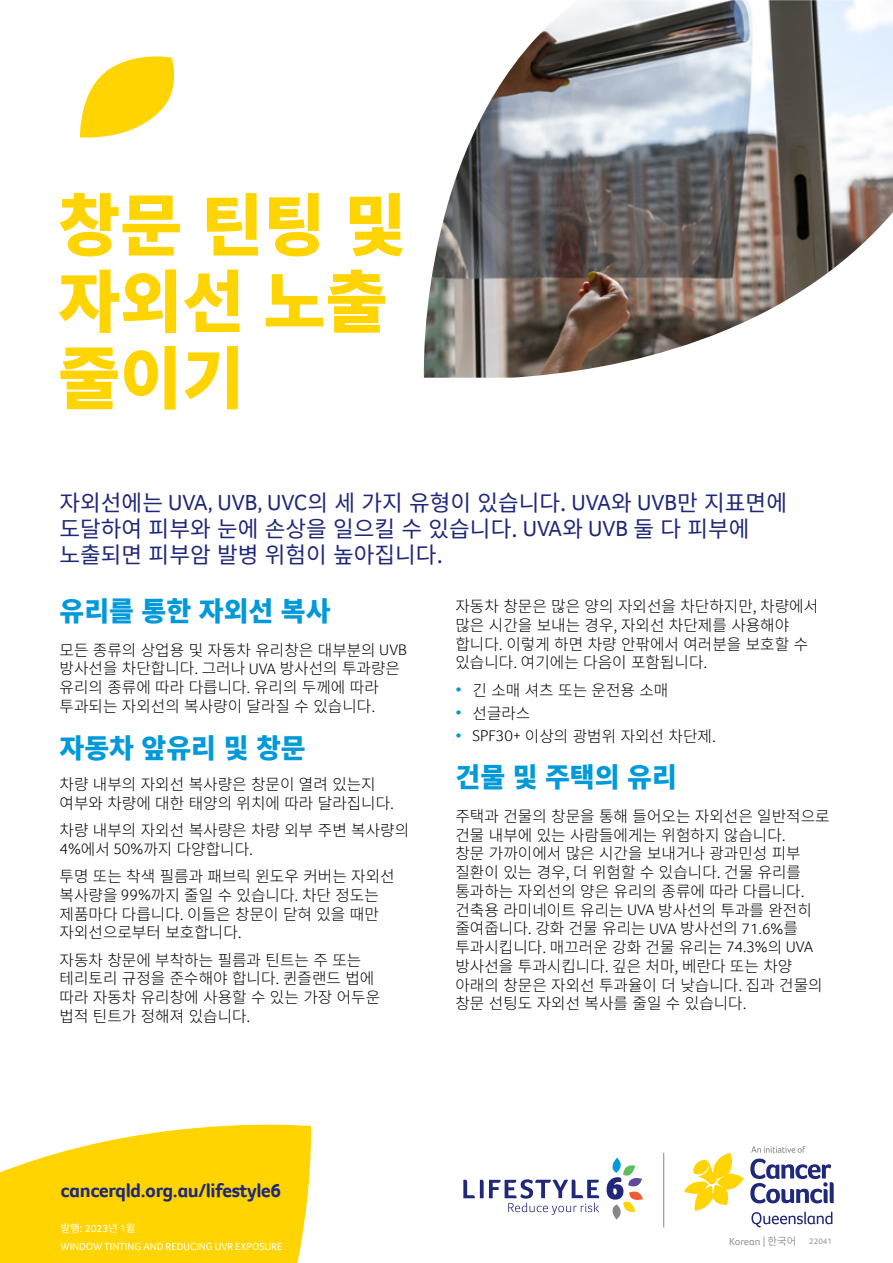
<style>
.page{position:relative;width:893px;height:1263px;background:#fff}
.page>*{position:absolute;margin:0;border:0;box-sizing:border-box;transform-origin:0 0}
.t1{font:900 67.5px/76.5px "Noto Sans CJ Kkr";color:#ffd400}
.H2_DkBlue{font:900 27px "Noto Sans CJ Kkr";color:#0099da}
.Bullets{font:900 27px "Noto Sans CJ Kkr";color:#0099da}
.H2_DkBlue-2{font:22.5px/26.2px "Noto Sans CJ Kkr";color:#1f2879}
.t2{font:700 19.5px "Foco CC";letter-spacing:-.02em;color:#1f2879}
.H2_DkBlue-3{font:300 15.75px/18.8px "Noto Sans CJ Kkr";color:#000}
.t3{font:10.5px "Foco CC";color:#fff}
.t4{font:10.5px "Foco CC";color:#939598}
.t5{font:10.5px "Noto Sans CJ Kkr";color:#fff}
.t6{font:8.25px "Foco CC";color:#939598}
.s1{font-family:"Foco CC"}
.s2{font-family:"Foco CC";font-weight:700;color:#0099da}
.s3{font-family:"Noto Sans CJ Kkr"}
</style>
<div class="page">
<svg style="left:0;top:1124px;width:311px;height:139px;background:#ffd81d"></svg>
<svg style="left:79px;top:56px;width:95px;height:82px"></svg>
<svg style="left:463px;top:1179px;width:136px;height:36px"></svg>
<svg style="left:684px;top:1153px;width:60px;height:58px"></svg>
<svg style="left:751px;top:1212px;width:81px;height:15px"></svg>
<hr style="left:663px;top:1153px;width:1px;height:74px;background:#878787">
<svg style="left:607px;top:1158px;width:36px;height:61px"></svg>
<svg style="left:750px;top:1146px;width:84px;height:57px"></svg>
<img style="left:423px;top:0;width:470px;height:378px">
<p class="t1" style="left:58px;top:188px;width:350px">창문 틴팅 및 자외선 노출 줄이기</p>
<p class="H2_DkBlue-2" style="left:60px;top:490px;width:729px">자외선에는 <span class="s1">UVA, UVB, UVC</span>의 세 가지 유형이 있습니다. <span class="s1">UVA</span>와 <span class="s1">UVB</span>만 지표면에 도달하여 피부와 눈에 손상을 일으킬 수 있습니다. <span class="s1">UVA</span>와 <span class="s1">UVB</span> 둘 다 피부에 노출되면 피부암 발병 위험이 높아집니다.</p>
<p class="H2_DkBlue" style="left:60px;top:596px;width:273px">유리를 통한 자외선 복사</p>
<p class="H2_DkBlue-3" style="left:60px;top:641px;width:349px">모든 종류의 상업용 및 자동차 유리창은 대부분의 <span class="s1">UVB </span>방사선을 차단합니다. 그러나 <span class="s1">UVA</span> 방사선의 투과량은 유리의 종류에 따라 다릅니다. 유리의 두께에 따라 투과되는 자외선의 복사량이 달라질 수 있습니다.</p>
<p class="H2_DkBlue" style="left:60px;top:733px;width:248px">자동차 앞유리 및 창문</p>
<p class="H2_DkBlue-3" style="left:60px;top:775px;width:336px">차량 내부의 자외선 복사량은 창문이 열려 있는지 여부와 차량에 대한 태양의 위치에 따라 달라집니다.</p>
<p class="H2_DkBlue-3" style="left:60px;top:821px;width:351px">차량 내부의 자외선 복사량은 차량 외부 주변 복사량의<br><span class="s1">4%</span>에서 <span class="s1">50%</span>까지 다양합니다.</p>
<p class="H2_DkBlue-3" style="left:60px;top:867px;width:337px">투명 또는 착색 필름과 패브릭 윈도우 커버는 자외선 복사량을 <span class="s1">99%</span>까지 줄일 수 있습니다. 차단 정도는 제품마다 다릅니다. 이들은 창문이 닫혀 있을 때만 자외선으로부터 보호합니다.</p>
<p class="H2_DkBlue-3" style="left:60px;top:951px;width:322px">자동차 창문에 부착하는 필름과 틴트는 주 또는 테리토리 규정을 준수해야 합니다. 퀸즐랜드 법에 따라 자동차 유리창에 사용할 수 있는 가장 어두운 법적 틴트가 정해져 있습니다.</p>
<p class="H2_DkBlue-3" style="left:455px;top:597px;width:364px">자동차 창문은 많은 양의 자외선을 차단하지만, 차량에서 많은 시간을 보내는 경우, 자외선 차단제를 사용해야 합니다. 이렇게 하면 차량 안팎에서 여러분을 보호할 수 있습니다. 여기에는 다음이 포함됩니다.</p>
<p class="H2_DkBlue-3" style="left:455px;top:681px;width:214px"><span class="s2">•</span> 긴 소매 셔츠 또는 운전용 소매</p>
<p class="H2_DkBlue-3" style="left:455px;top:704px;width:76px"><span class="s2">•</span> 선글라스</p>
<p class="H2_DkBlue-3" style="left:455px;top:727px;width:262px"><span class="s2">•</span> <span class="s1">SPF30+</span> 이상의 광범위 자외선 차단제.</p>
<p class="Bullets" style="left:455px;top:762px;width:223px">건물 및 주택의 유리</p>
<p class="H2_DkBlue-3" style="left:455px;top:807px;width:376px">주택과 건물의 창문을 통해 들어오는 자외선은 일반적으로 건물 내부에 있는 사람들에게는 위험하지 않습니다.<br>창문 가까이에서 많은 시간을 보내거나 광과민성 피부 질환이 있는 경우, 더 위험할 수 있습니다. 건물 유리를 통과하는 자외선의 양은 유리의 종류에 따라 다릅니다. 건축용 라미네이트 유리는 <span class="s1">UVA</span> 방사선의 투과를 완전히 줄여줍니다. 강화 건물 유리는 <span class="s1">UVA</span> 방사선의 <span class="s1">71.6%</span>를 투과시킵니다. 매끄러운 강화 건물 유리는 <span class="s1">74.3%</span>의 <span class="s1">UVA </span>방사선을 투과시킵니다. 깊은 처마, 베란다 또는 차양 아래의 창문은 자외선 투과율이 더 낮습니다. 집과 건물의 창문 선팅도 자외선 복사를 줄일 수 있습니다.</p>
<p class="t2" style="left:60px;top:1177px;width:222px">cancerqld.org.au/lifestyle6</p>
<p class="t5" style="left:60px;top:1223px;width:77px">발행: <span class="s1">2023</span>년 <span class="s1">1</span>월</p>
<p class="t3" style="left:60px;top:1240px;width:224px">WINDOW TINTING AND REDUCING UVR EXPOSURE</p>
<p class="t4" style="left:729px;top:1234px;width:69px">Korean | <span class="s3">한국어</span></p>
<p class="t6" style="left:809px;top:1236px;width:24px">22041</p>
</div>
